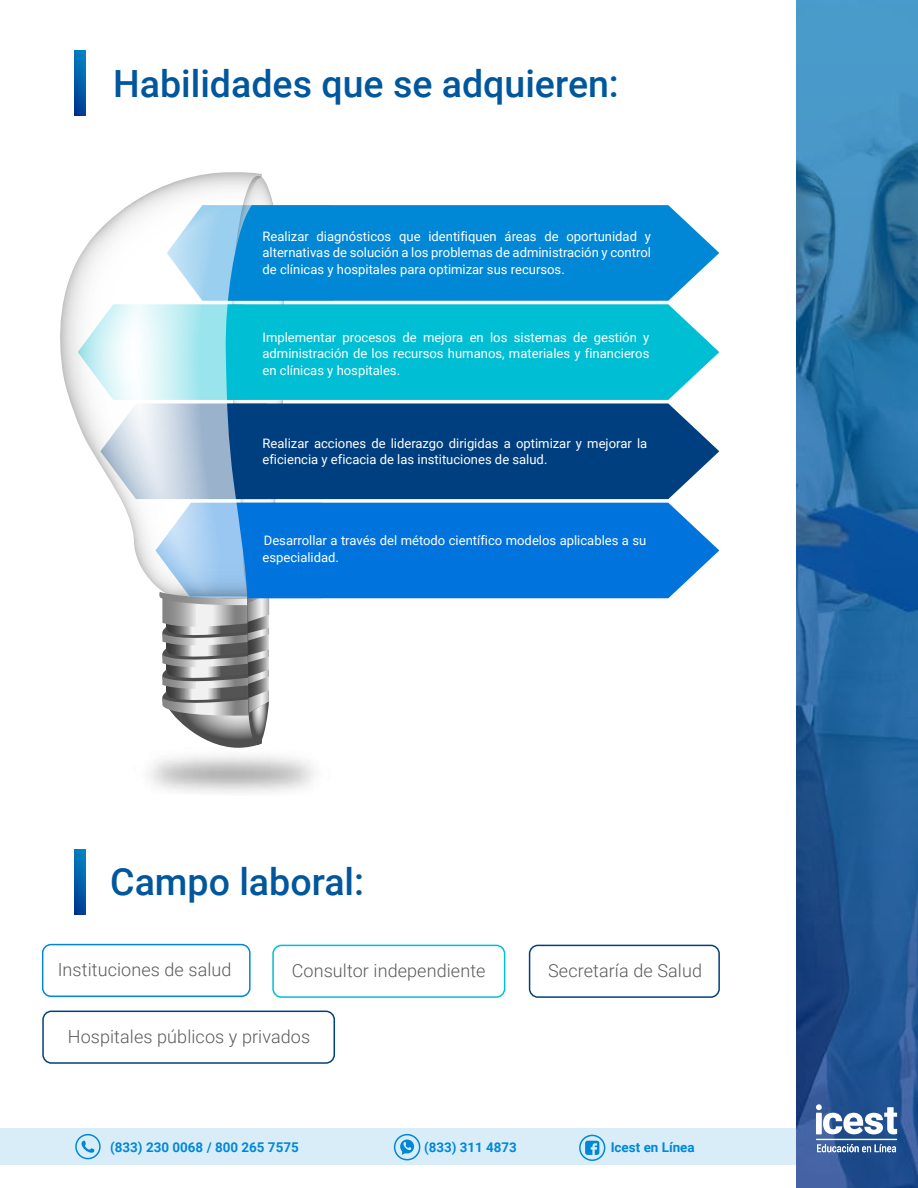
<style>
.page{position:relative;width:918px;height:1188px;background:#fff}
.page>*{position:absolute;margin:0;border:0;box-sizing:border-box;transform-origin:0 0}
.t1{font:500 37.5px "Roboto";color:#00579d}
.t2{font:300 18px "Roboto";letter-spacing:.005em;color:#595b5b}
.t3{font:700 13.5px "Roboto";color:#0088d7}
.t4{font:700 13.35px "Roboto";color:#0088d7}
.t5{font:13.05px/16.5px "Roboto";color:#fff;text-align:justify}
</style>
<div class="page">
<svg style="left:74px;top:50px;width:11px;height:65px"></svg>
<svg style="left:74px;top:850px;width:11px;height:65px"></svg>
<svg style="left:796px;top:0;width:122px;height:1188px;background:#2969a1"></svg>
<svg style="left:817px;top:1144px;width:79px;height:8px"></svg>
<hr style="left:816px;top:1139px;width:81px;height:1px;background:#fff">
<svg style="left:816px;top:1104px;width:81px;height:30px"></svg>
<svg style="left:60px;top:172px;width:315px;height:331px"></svg>
<svg style="left:78px;top:176px;width:255px;height:572px"></svg>
<svg style="left:225px;top:205px;width:494px;height:96px;background:#108fd9"></svg>
<svg style="left:228px;top:304px;width:491px;height:96px;background:#0ec1d5"></svg>
<div style="left:228px;top:403px;width:491px;height:96px;background:#003f7f"></div>
<svg style="left:228px;top:503px;width:491px;height:95px;background:#117dde"></svg>
<svg style="left:78px;top:207px;width:150px;height:391px"></svg>
<div style="left:42px;top:944px;width:209px;height:53px;border:2px solid #0088d7;border-radius:8px"></div>
<div style="left:42px;top:1011px;width:293px;height:53px;border:2px solid #003f7f;border-radius:8px"></div>
<div style="left:272px;top:945px;width:233px;height:53px;border:2px solid #00bed3;border-radius:8px"></div>
<div style="left:529px;top:945px;width:191px;height:53px;border:2px solid #003f7f;border-radius:8px"></div>
<div style="left:0;top:1128px;width:795px;height:37px;background:#d9edf9"></div>
<div style="left:579px;top:1135px;width:26px;height:26px;border:2px solid #0088d7;border-radius:50%"></div>
<svg style="left:585px;top:1141px;width:14px;height:14px"></svg>
<div style="left:394px;top:1134px;width:26px;height:26px;border:2px solid #0088d7;border-radius:50%"></div>
<svg style="left:400px;top:1140px;width:14px;height:15px"></svg>
<div style="left:75px;top:1134px;width:26px;height:25px;border:2px solid #0088d7;border-radius:50%"></div>
<svg style="left:81px;top:1141px;width:14px;height:12px"></svg>
<h1 class="t1" style="left:113px;top:58px;width:507px">Habilidades que se adquieren:</h1>
<p class="t5" style="left:262px;top:228px;width:390px">Realizar diagnósticos que identifiquen áreas de oportunidad y alternativas de solución a los problemas de administración y control de clínicas y hospitales para optimizar sus recursos.</p>
<p class="t5" style="left:262px;top:328px;width:388px">Implementar procesos de mejora en los sistemas de gestión y administración de los recursos humanos, materiales y financieros en clínicas y hospitales.</p>
<p class="t5" style="left:262px;top:434px;width:386px">Realizar acciones de liderazgo dirigidas a optimizar y mejorar la eficiencia y eficacia de las instituciones de salud.</p>
<p class="t5" style="left:262px;top:532px;width:385px">Desarrollar a través del método científico modelos aplicables a su especialidad.</p>
<h1 class="t1" style="left:110px;top:855px;width:255px">Campo laboral:</h1>
<h2 class="t2" style="left:58px;top:957px;width:175px">Instituciones de salud</h2>
<h2 class="t2" style="left:292px;top:958px;width:195px">Consultor independiente</h2>
<h2 class="t2" style="left:548px;top:958px;width:155px">Secretaría de Salud</h2>
<h2 class="t2" style="left:68px;top:1024px;width:244px">Hospitales públicos y privados</h2>
<p class="t3" style="left:110px;top:1138px;width:190px">(833) 230 0068 / 800 265 7575</p>
<p class="t4" style="left:424px;top:1138px;width:94px">(833) 311 4873</p>
<p class="t3" style="left:611px;top:1138px;width:86px">Icest en Línea</p>
</div>
